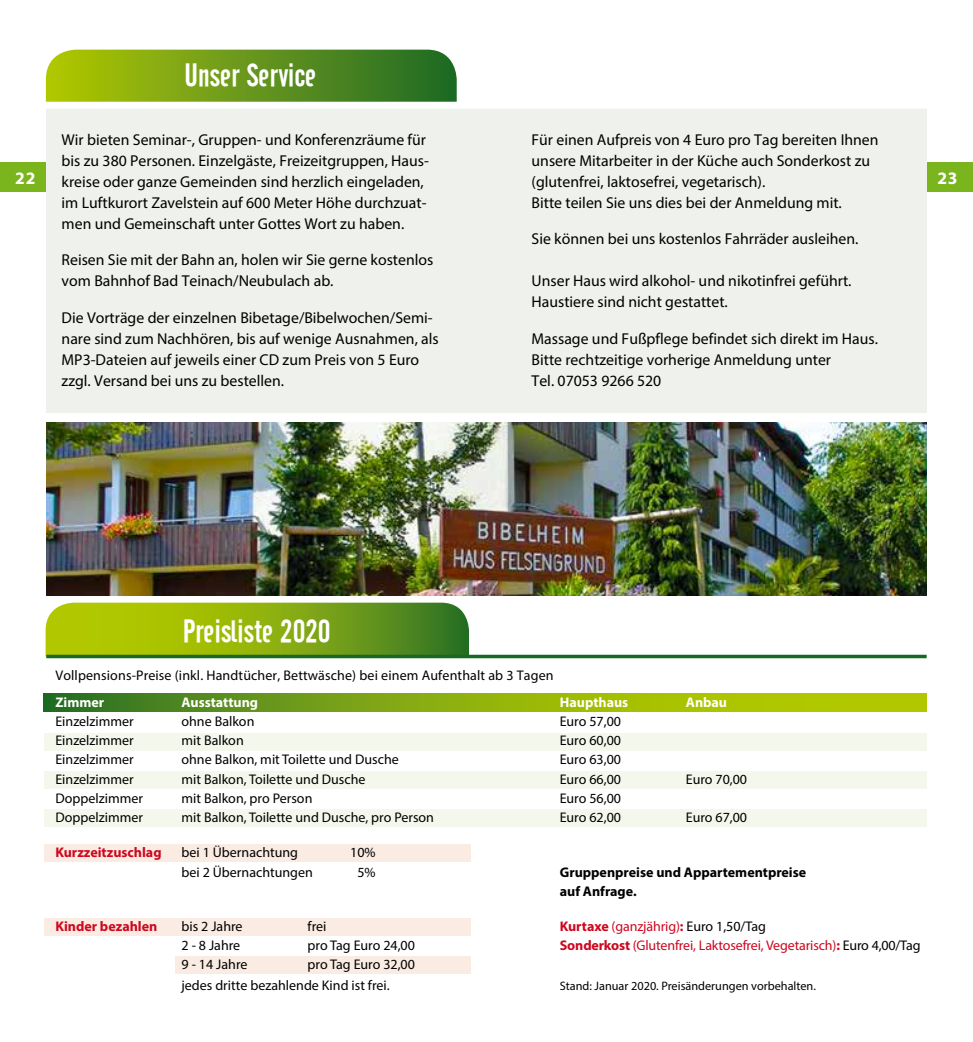
<style>
.page{position:relative;width:973px;height:1042px;background:#fff}
.page>*{position:absolute;margin:0;border:0;box-sizing:border-box;transform-origin:0 0}
.t1{font:31.5px "Cafeta";color:#fff}
.t2{font:700 17.5px "Myriad Pro";color:#fff}
.t3{font:15.75px/21px "Myriad Pro";color:#000}
.t4{font:14px/21px "Myriad Pro";color:#000}
.t5{font:14px "Myriad Pro";letter-spacing:-.01em;color:#cd071e}
.t6{font:700 14px/19.2px "Myriad Pro";color:#000}
.t7{font:700 14px "Myriad Pro";color:#fff}
.t8{font:700 14px "Myriad Pro";color:#cd071e}
.t9{font:12.25px "Myriad Pro";color:#000}
.s1{font-weight:700}
.s2{color:#000}
</style>
<div class="page">
<div style="left:926px;top:162px;width:46px;height:30px;background:#7ab51d"></div>
<div style="left:0;top:162px;width:46px;height:30px;background:#7ab51d"></div>
<svg style="left:46px;top:50px;width:410px;height:52px;background:#6b991c"></svg>
<div style="left:46px;top:106px;width:880px;height:307px;background:#eff1ec"></div>
<div style="left:36px;top:102px;width:901px;height:7px;background:#fff"></div>
<svg style="left:47px;top:604px;width:420px;height:51px;background:#87ac10"></svg>
<div style="left:42px;top:599px;width:430px;height:87px;border:4px solid #fff;border-radius:30px"></div>
<div style="left:44px;top:657px;width:882px;height:339px;background:#fff"></div>
<hr style="left:46px;top:655px;width:880px;height:3px;background:#176921">
<svg style="left:43px;top:693px;width:883px;height:18px;background:#84aa0e"></svg>
<div style="left:44px;top:733px;width:882px;height:18px;background:#f4f8ec"></div>
<div style="left:44px;top:771px;width:882px;height:18px;background:#f4f8ec"></div>
<div style="left:44px;top:809px;width:882px;height:18px;background:#f4f8ec"></div>
<div style="left:44px;top:844px;width:426px;height:18px;background:#faebe3"></div>
<div style="left:44px;top:918px;width:426px;height:18px;background:#faebe3"></div>
<div style="left:175px;top:956px;width:295px;height:18px;background:#faebe3"></div>
<img style="left:46px;top:422px;width:880px;height:173px">
<h1 class="t1" style="left:184px;top:57px;width:134px">Unser Service</h1>
<p class="t3" style="left:62px;top:128px;width:369px">Wir bieten Seminar-, Gruppen- und Konferenzräume für bis zu 380 Personen. Einzelgäste, Freizeitgruppen, Haus&shy;kreise oder ganze Gemeinden sind herzlich eingeladen, im Luftkurort Zavelstein auf 600 Meter Höhe durchzuat&shy;men und Gemeinschaft unter Gottes Wort zu haben.</p>
<p class="t3" style="left:62px;top:249px;width:373px">Reisen Sie mit der Bahn an, holen wir Sie gerne kostenlos vom Bahnhof Bad Teinach/Neubulach ab.</p>
<p class="t3" style="left:62px;top:307px;width:378px">Die Vorträge der einzelnen Bibetage/Bibelwochen/Semi&shy;nare sind zum Nachhören, bis auf wenige Ausnahmen, als MP3-Dateien auf jeweils einer CD zum Preis von 5 Euro zzgl. Versand bei uns zu bestellen.</p>
<p class="t3" style="left:531px;top:128px;width:348px">Für einen Aufpreis von 4 Euro pro Tag bereiten Ihnen unsere Mitarbeiter in der Küche auch Sonderkost zu (glutenfrei, laktosefrei, vegetarisch).<br>Bitte teilen Sie uns dies bei der Anmeldung mit.</p>
<p class="t3" style="left:531px;top:228px;width:328px">Sie können bei uns kostenlos Fahrräder ausleihen.</p>
<p class="t3" style="left:531px;top:270px;width:321px">Unser Haus wird alkohol- und nikotinfrei geführt.<br>Haustiere sind nicht gestattet.</p>
<p class="t3" style="left:531px;top:328px;width:348px">Massage und Fußpflege befindet sich direkt im Haus.<br>Bitte rechtzeitige vorherige Anmeldung unter<br>Tel. 07053 9266 520</p>
<p class="t2" style="left:15px;top:167px;width:22px">22</p>
<p class="t2" style="left:937px;top:167px;width:22px">23</p>
<h1 class="t1" style="left:183px;top:613px;width:149px">Preisliste 2020</h1>
<p class="t4" style="left:55px;top:665px;width:499px">Vollpensions-Preise (inkl. Handtücher, Bettwäsche) bei einem Aufenthalt ab 3 Tagen</p>
<p class="t7" style="left:55px;top:693px;width:50px">Zimmer</p>
<p class="t7" style="left:181px;top:693px;width:78px">Ausstattung</p>
<p class="t7" style="left:559px;top:693px;width:70px">Haupthaus</p>
<p class="t7" style="left:685px;top:693px;width:43px">Anbau</p>
<p class="t4" style="left:55px;top:710px;width:80px">Einzelzimmer</p>
<p class="t4" style="left:181px;top:710px;width:74px">ohne Balkon</p>
<p class="t4" style="left:559px;top:710px;width:63px">Euro 57,00</p>
<p class="t4" style="left:55px;top:730px;width:80px">Einzelzimmer</p>
<p class="t4" style="left:181px;top:730px;width:64px">mit Balkon</p>
<p class="t4" style="left:559px;top:730px;width:63px">Euro 60,00</p>
<p class="t4" style="left:55px;top:749px;width:80px">Einzelzimmer</p>
<p class="t4" style="left:181px;top:749px;width:219px">ohne Balkon, mit Toilette und Dusche</p>
<p class="t4" style="left:559px;top:749px;width:63px">Euro 63,00</p>
<p class="t4" style="left:55px;top:768px;width:80px">Einzelzimmer</p>
<p class="t4" style="left:181px;top:768px;width:185px">mit Balkon, Toilette und Dusche</p>
<p class="t4" style="left:559px;top:768px;width:63px">Euro 66,00</p>
<p class="t4" style="left:685px;top:768px;width:63px">Euro 70,00</p>
<p class="t4" style="left:55px;top:787px;width:89px">Doppelzimmer</p>
<p class="t4" style="left:181px;top:787px;width:132px">mit Balkon, pro Person</p>
<p class="t4" style="left:559px;top:787px;width:63px">Euro 56,00</p>
<p class="t4" style="left:55px;top:807px;width:89px">Doppelzimmer</p>
<p class="t4" style="left:181px;top:807px;width:254px">mit Balkon, Toilette und Dusche, pro Person</p>
<p class="t4" style="left:559px;top:807px;width:63px">Euro 62,00</p>
<p class="t4" style="left:685px;top:807px;width:63px">Euro 67,00</p>
<p class="t8" style="left:55px;top:843px;width:108px">Kurzzeitzuschlag</p>
<p class="t4" style="left:181px;top:842px;width:118px">bei 1 Übernachtung</p>
<p class="t4" style="left:350px;top:842px;width:27px">10%</p>
<p class="t4" style="left:181px;top:861px;width:133px">bei 2 Übernachtungen</p>
<p class="t4" style="left:357px;top:861px;width:20px">5%</p>
<p class="t6" style="left:559px;top:861px;width:248px">Gruppenpreise und Appartementpreise auf Anfrage.</p>
<p class="t8" style="left:55px;top:917px;width:103px">Kinder bezahlen</p>
<p class="t4" style="left:181px;top:915px;width:63px">bis 2 Jahre</p>
<p class="t4" style="left:307px;top:915px;width:20px">frei</p>
<p class="t5" style="left:559px;top:917px;width:208px"><span class="s1">Kurtaxe</span> (ganzjährig)<span class="s1">:</span> <span class="s2">Euro 1,50/Tag</span></p>
<p class="t4" style="left:181px;top:934px;width:60px">2 - 8 Jahre</p>
<p class="t4" style="left:307px;top:934px;width:109px">pro Tag Euro 24,00</p>
<p class="t5" style="left:559px;top:936px;width:362px"><span class="s1">Sonderkost</span> (Glutenfrei, Laktosefrei, Vegetarisch)<span class="s1">:</span> <span class="s2">Euro 4,00/Tag</span></p>
<p class="t4" style="left:181px;top:954px;width:67px">9 - 14 Jahre</p>
<p class="t4" style="left:181px;top:954px;width:235px;text-indent:126px">pro Tag Euro 32,00 jedes dritte bezahlende Kind ist frei.</p>
<p class="t9" style="left:559px;top:978px;width:258px">Stand: Januar 2020. Preisänderungen vorbehalten.</p>
</div>
